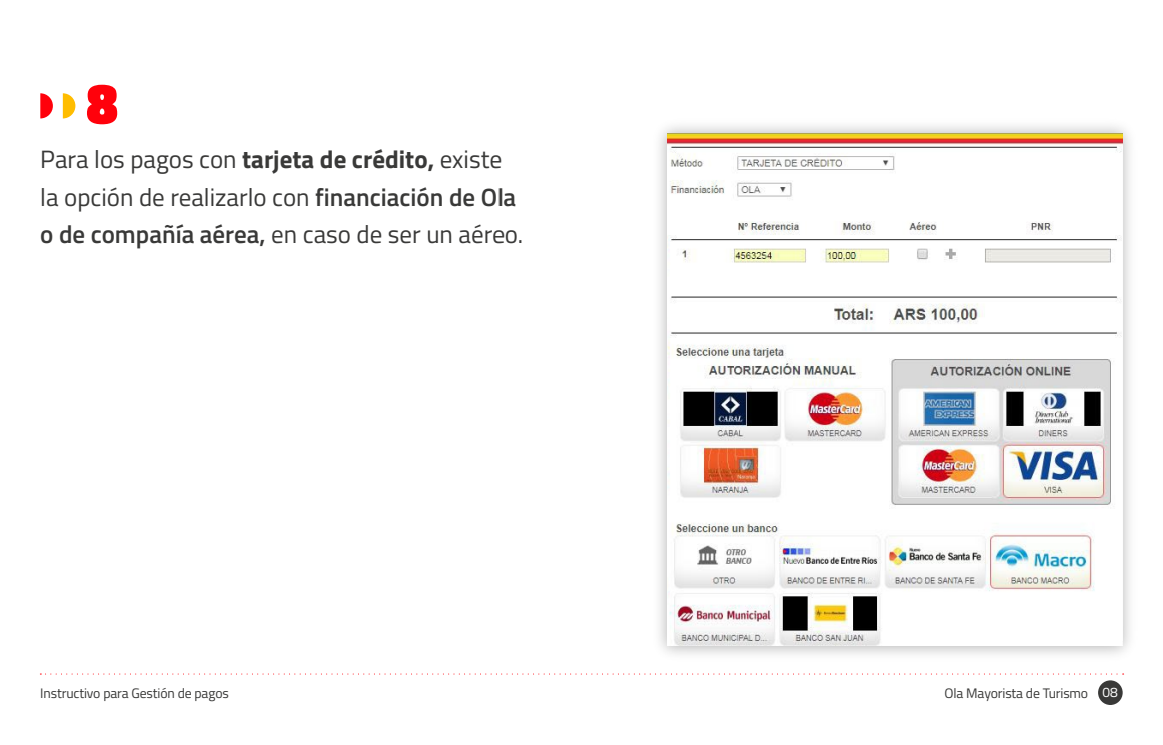
<style>
.page{position:relative;width:1163px;height:745px;background:#fff}
.page>*{position:absolute;margin:0;border:0;box-sizing:border-box;transform-origin:0 0}
.t1{font:900 57.75px "Titillium Web";color:#ff010b}
.t2{font:25px/37.5px "Titillium Web";color:#393938}
.t3{font:13.75px "Titillium Web";letter-spacing:-.01em;color:#393938}
.s1{font-weight:700}
.s2{font-weight:600}
.s3{color:#fff}
</style>
<div class="page">
<img style="left:501px;top:126px;width:629px;height:549px">
<img style="left:667px;top:133px;width:455px;height:512px">
<svg style="left:40px;top:673px;width:1083px;height:1px"></svg>
<div style="left:1098px;top:680px;width:24px;height:24px;background:#393938;border-radius:50%"></div>
<svg style="left:40px;top:93px;width:13px;height:25px"></svg>
<svg style="left:63px;top:93px;width:12px;height:25px"></svg>
<h1 class="t1" style="left:86px;top:61px;width:33px">8</h1>
<p class="t2" style="left:40px;top:139px;width:484px">Para los pagos con <span class="s1">tarjeta de crédito,</span> existe la opción de realizarlo con <span class="s2">financiación de Ola o de compañía aérea,</span> en caso de ser un aéreo.</p>
<p class="t3" style="left:40px;top:682px;width:190px">Instructivo para Gestión de pagos</p>
<p class="t3" style="left:944px;top:682px;width:175px">Ola Mayorista de Turismo <span class="s3">08</span></p>
</div>
